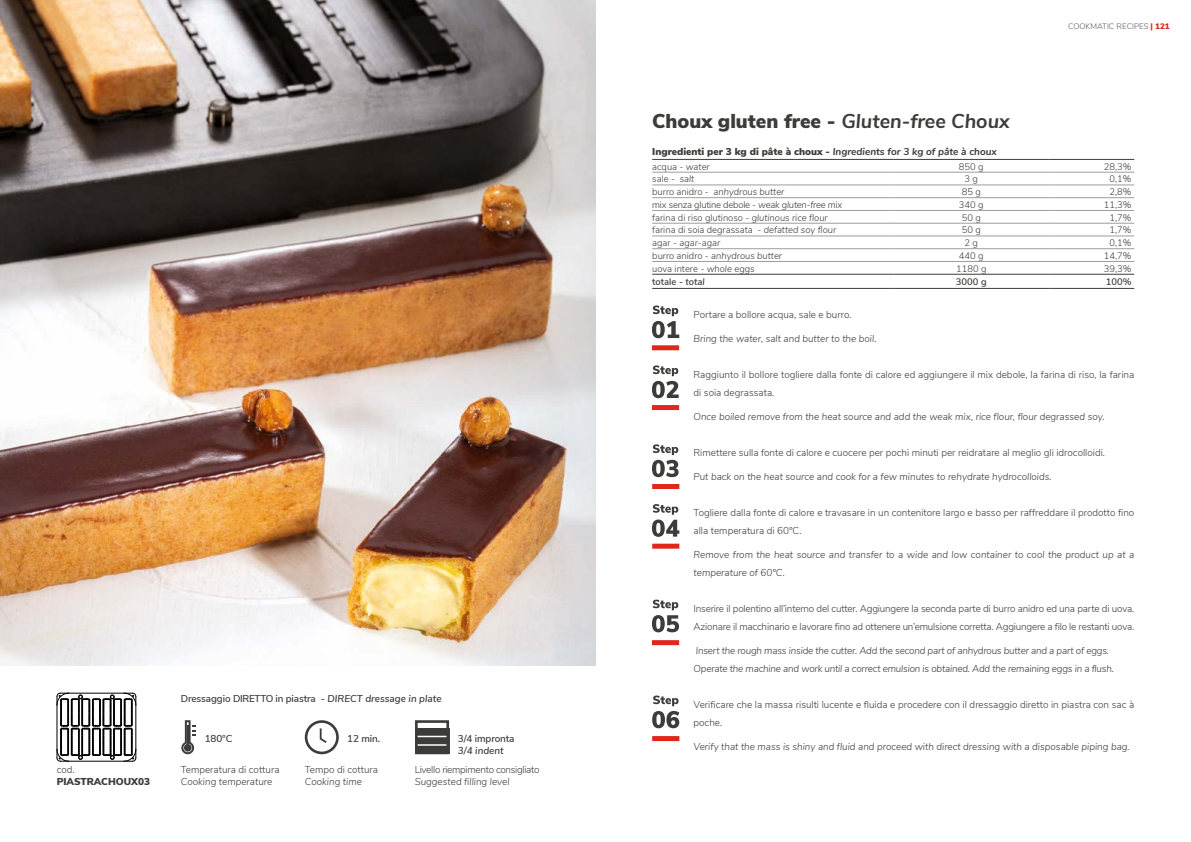
<style>
.page{position:relative;width:1191px;height:842px;background:#fff}
.page>*{position:absolute;margin:0;border:0;box-sizing:border-box;transform-origin:0 0}
.t1{font:900 20px "Nunito Sans";color:#3c3c3b}
.t2{font:300 10px/18px "Nunito Sans";color:#3c3c3b}
.t3{font:italic 300 10px/18px "Nunito Sans";color:#3c3c3b}
.t4{font:300 10px/18px "Nunito Sans";letter-spacing:-.02em;color:#3c3c3b}
.t5{font:italic 300 10px/18px "Nunito Sans";letter-spacing:-.02em;color:#3c3c3b}
.t6{font:900 10px "Nunito Sans";color:#3c3c3b}
.t7{font:600 10px "Nunito Sans";letter-spacing:-.01em;color:#3c3c3b}
.t8{font:300 10px "Nunito Sans";letter-spacing:-.03em;color:#3c3c3b}
.t9{font:italic 600 10px "Nunito Sans";color:#3c3c3b}
.t10{font:300 9.5px "Nunito Sans";color:#3c3c3b}
.t11{font:italic 300 9.5px "Nunito Sans";color:#3c3c3b}
.t12{font:300 9.5px "Nunito Sans";letter-spacing:-.02em;color:#3c3c3b}
.t13{font:600 9.5px "Nunito Sans";color:#3c3c3b}
.t14{font:300 8px "Nunito Sans";color:#575756}
.s1{font-style:italic}
.s2{font-weight:900;color:#df271c}
.s3{font-weight:700;font-style:italic}
.s4{font-style:normal}
</style>
<div class="page">
<img style="left:0;top:0;width:595px;height:665px">
<svg style="left:57px;top:693px;width:80px;height:69px"></svg>
<hr style="left:652px;top:159px;width:241px;height:1px;background:#3c3c3b">
<hr style="left:893px;top:159px;width:156px;height:1px;background:#3c3c3b">
<hr style="left:1049px;top:159px;width:85px;height:1px;background:#3c3c3b">
<hr style="left:652px;top:172px;width:241px;height:1px;background:#9d9d9c">
<hr style="left:893px;top:172px;width:156px;height:1px;background:#9d9d9c">
<hr style="left:1049px;top:172px;width:85px;height:1px;background:#9d9d9c">
<hr style="left:652px;top:185px;width:241px;height:1px;background:#9d9d9c">
<hr style="left:893px;top:185px;width:156px;height:1px;background:#9d9d9c">
<hr style="left:1049px;top:185px;width:85px;height:1px;background:#9d9d9c">
<hr style="left:652px;top:197px;width:241px;height:1px;background:#9d9d9c">
<hr style="left:893px;top:197px;width:156px;height:1px;background:#9d9d9c">
<hr style="left:1049px;top:197px;width:85px;height:1px;background:#9d9d9c">
<hr style="left:652px;top:210px;width:241px;height:1px;background:#9d9d9c">
<hr style="left:893px;top:210px;width:156px;height:1px;background:#9d9d9c">
<hr style="left:1049px;top:210px;width:85px;height:1px;background:#9d9d9c">
<hr style="left:652px;top:223px;width:241px;height:1px;background:#9d9d9c">
<hr style="left:893px;top:223px;width:156px;height:1px;background:#9d9d9c">
<hr style="left:1049px;top:223px;width:85px;height:1px;background:#9d9d9c">
<hr style="left:652px;top:236px;width:241px;height:1px;background:#9d9d9c">
<hr style="left:893px;top:236px;width:156px;height:1px;background:#9d9d9c">
<hr style="left:1049px;top:236px;width:85px;height:1px;background:#9d9d9c">
<hr style="left:652px;top:249px;width:241px;height:1px;background:#9d9d9c">
<hr style="left:893px;top:249px;width:156px;height:1px;background:#9d9d9c">
<hr style="left:1049px;top:249px;width:85px;height:1px;background:#9d9d9c">
<hr style="left:652px;top:261px;width:241px;height:1px;background:#9d9d9c">
<hr style="left:893px;top:261px;width:156px;height:1px;background:#9d9d9c">
<hr style="left:1049px;top:261px;width:85px;height:1px;background:#9d9d9c">
<hr style="left:652px;top:288px;width:241px;height:1px;background:#3c3c3b">
<hr style="left:893px;top:288px;width:156px;height:1px;background:#3c3c3b">
<hr style="left:1049px;top:288px;width:85px;height:1px;background:#3c3c3b">
<hr style="left:652px;top:274px;width:241px;height:1px;background:#3c3c3b">
<hr style="left:893px;top:274px;width:156px;height:1px;background:#3c3c3b">
<hr style="left:1049px;top:274px;width:85px;height:1px;background:#3c3c3b">
<div style="left:652px;top:405px;width:27px;height:5px;background:#df271c"></div>
<svg style="left:652px;top:365px;width:26px;height:33px"></svg>
<div style="left:652px;top:484px;width:27px;height:5px;background:#df271c"></div>
<svg style="left:652px;top:444px;width:26px;height:33px"></svg>
<div style="left:652px;top:544px;width:27px;height:5px;background:#df271c"></div>
<svg style="left:652px;top:504px;width:27px;height:33px"></svg>
<div style="left:652px;top:640px;width:27px;height:5px;background:#df271c"></div>
<svg style="left:652px;top:600px;width:27px;height:32px"></svg>
<div style="left:652px;top:345px;width:27px;height:5px;background:#df271c"></div>
<svg style="left:652px;top:305px;width:27px;height:33px"></svg>
<svg style="left:652px;top:695px;width:27px;height:33px"></svg>
<div style="left:652px;top:736px;width:27px;height:5px;background:#df271c"></div>
<svg style="left:181px;top:720px;width:15px;height:34px"></svg>
<div style="left:305px;top:720px;width:34px;height:34px;border:3px solid #3c3c3b;border-radius:50%"></div>
<svg style="left:320px;top:728px;width:7px;height:15px"></svg>
<div style="left:415px;top:729px;width:34px;height:25px;background:#3c3c3b"></div>
<hr style="left:415px;top:744px;width:34px;height:2px;background:#fff">
<hr style="left:415px;top:736px;width:34px;height:1px;background:#fff">
<div style="left:415px;top:720px;width:34px;height:34px;border:3px solid #3c3c3b"></div>
<p class="t2" style="left:57px;top:760px;width:19px">cod.</p>
<p class="t6" style="left:57px;top:774px;width:95px">PIASTRACHOUX03</p>
<p class="t7" style="left:181px;top:691px;width:262px">Dressaggio DIRETTO in piastra - <span class="s1">DIRECT dressage in plate</span></p>
<p class="t7" style="left:205px;top:731px;width:29px">180°C</p>
<p class="t7" style="left:347px;top:731px;width:34px">12 min.</p>
<p class="t7" style="left:458px;top:731px;width:58px">3/4 impronta</p>
<p class="t9" style="left:458px;top:743px;width:47px">3/4 indent</p>
<p class="t2" style="left:181px;top:760px;width:100px">Temperatura di cottura</p>
<p class="t3" style="left:181px;top:772px;width:93px">Cooking temperature</p>
<p class="t2" style="left:305px;top:760px;width:75px">Tempo di cottura</p>
<p class="t3" style="left:305px;top:772px;width:59px">Cooking time</p>
<p class="t8" style="left:415px;top:762px;width:126px">Livello riempimento consigliato</p>
<p class="t3" style="left:415px;top:772px;width:96px">Suggested filling level</p>
<p class="t14" style="left:1068px;top:21px;width:103px">COOKMATIC RECIPES <span class="s2">| 121</span></p>
<h1 class="t1" style="left:652px;top:106px;width:359px">Choux gluten free - <span class="s3">Gluten-free Choux</span></h1>
<p class="t6" style="left:652px;top:144px;width:346px">Ingredienti per 3 kg di pâte à choux - <span class="s3">Ingredients for 3 kg of pâte à choux</span></p>
<p class="t10" style="left:652px;top:160px;width:59px">acqua - <span class="s1">water</span></p>
<p class="t10" style="left:959px;top:160px;width:26px">850 g</p>
<p class="t10" style="left:1103px;top:160px;width:29px">28,3%</p>
<p class="t11" style="left:652px;top:172px;width:44px"><span class="s4">sale</span> - salt</p>
<p class="t10" style="left:964px;top:172px;width:15px">3 g</p>
<p class="t10" style="left:1109px;top:172px;width:24px">0,1%</p>
<p class="t11" style="left:652px;top:185px;width:134px"><span class="s4">burro anidro</span> - anhydrous butter</p>
<p class="t10" style="left:961px;top:185px;width:21px">85 g</p>
<p class="t10" style="left:1109px;top:185px;width:24px">2,8%</p>
<p class="t12" style="left:652px;top:198px;width:192px">mix senza glutine debole - <span class="s1">weak gluten-free mix</span></p>
<p class="t10" style="left:959px;top:198px;width:26px">340 g</p>
<p class="t10" style="left:1103px;top:198px;width:29px">11,3%</p>
<p class="t10" style="left:652px;top:210px;width:177px">farina di riso glutinoso - <span class="s1">glutinous rice flour</span></p>
<p class="t10" style="left:961px;top:210px;width:21px">50 g</p>
<p class="t10" style="left:1109px;top:210px;width:24px">1,7%</p>
<p class="t10" style="left:652px;top:223px;width:185px">farina di soia degrassata - <span class="s1">defatted soy flour</span></p>
<p class="t10" style="left:961px;top:223px;width:21px">50 g</p>
<p class="t10" style="left:1109px;top:223px;width:24px">1,7%</p>
<p class="t11" style="left:652px;top:236px;width:69px"><span class="s4">agar</span> - agar-agar</p>
<p class="t10" style="left:964px;top:236px;width:15px">2 g</p>
<p class="t10" style="left:1109px;top:236px;width:24px">0,1%</p>
<p class="t11" style="left:652px;top:249px;width:131px"><span class="s4">burro anidro</span> - anhydrous butter</p>
<p class="t10" style="left:959px;top:249px;width:26px">440 g</p>
<p class="t10" style="left:1103px;top:249px;width:29px">14,7%</p>
<p class="t10" style="left:652px;top:261px;width:104px">uova intere <span class="s1">- whole eggs</span></p>
<p class="t10" style="left:956px;top:261px;width:32px">1180 g</p>
<p class="t10" style="left:1103px;top:261px;width:29px">39,3%</p>
<p class="t13" style="left:652px;top:275px;width:54px">totale - <span class="s1">total</span></p>
<p class="t13" style="left:956px;top:275px;width:32px">3000 g</p>
<p class="t13" style="left:1105px;top:275px;width:27px">100%</p>
<p class="t2" style="left:693px;top:305px;width:159px">Portare a bollore acqua, sale e burro.</p>
<p class="t3" style="left:693px;top:329px;width:184px">Bring the water, salt and butter to the boil.</p>
<p class="t2" style="left:693px;top:365px;width:442px">Raggiunto il bollore togliere dalla fonte di calore ed aggiungere il mix debole, la farina di riso, la farina di soia degrassata.</p>
<p class="t3" style="left:693px;top:407px;width:412px">Once boiled remove from the heat source and add the weak mix, rice flour, flour degrassed soy.</p>
<p class="t2" style="left:693px;top:443px;width:413px">Rimettere sulla fonte di calore e cuocere per pochi minuti per reidratare al meglio gli idrocolloidi.</p>
<p class="t3" style="left:693px;top:467px;width:359px">Put back on the heat source and cook for a few minutes to rehydrate hydrocolloids.</p>
<p class="t2" style="left:693px;top:503px;width:442px">Togliere dalla fonte di calore e travasare in un contenitore largo e basso per raffreddare il prodotto fino alla temperatura di 60°C.</p>
<p class="t3" style="left:693px;top:545px;width:442px">Remove from the heat source and transfer to a wide and low container to cool the product up at a temperature of 60°C.</p>
<p class="t4" style="left:693px;top:599px;width:442px">Inserire il polentino all’interno del cutter. Aggiungere la seconda parte di burro anidro ed una parte di uova.<br>Azionare il macchinario e lavorare fino ad ottenere un’emulsione corretta. Aggiungere a filo le restanti uova.</p>
<p class="t5" style="left:693px;top:641px;width:422px">Insert the rough mass inside the cutter. Add the second part of anhydrous butter and a part of eggs.<br>Operate the machine and work until a correct emulsion is obtained. Add the remaining eggs in a flush.</p>
<p class="t2" style="left:693px;top:694px;width:442px">Verificare che la massa risulti lucente e fluida e procedere con il dressaggio diretto in piastra con sac à poche.</p>
<p class="t3" style="left:693px;top:736px;width:438px">Verify that the mass is shiny and fluid and proceed with direct dressing with a disposable piping bag.</p>
</div>
